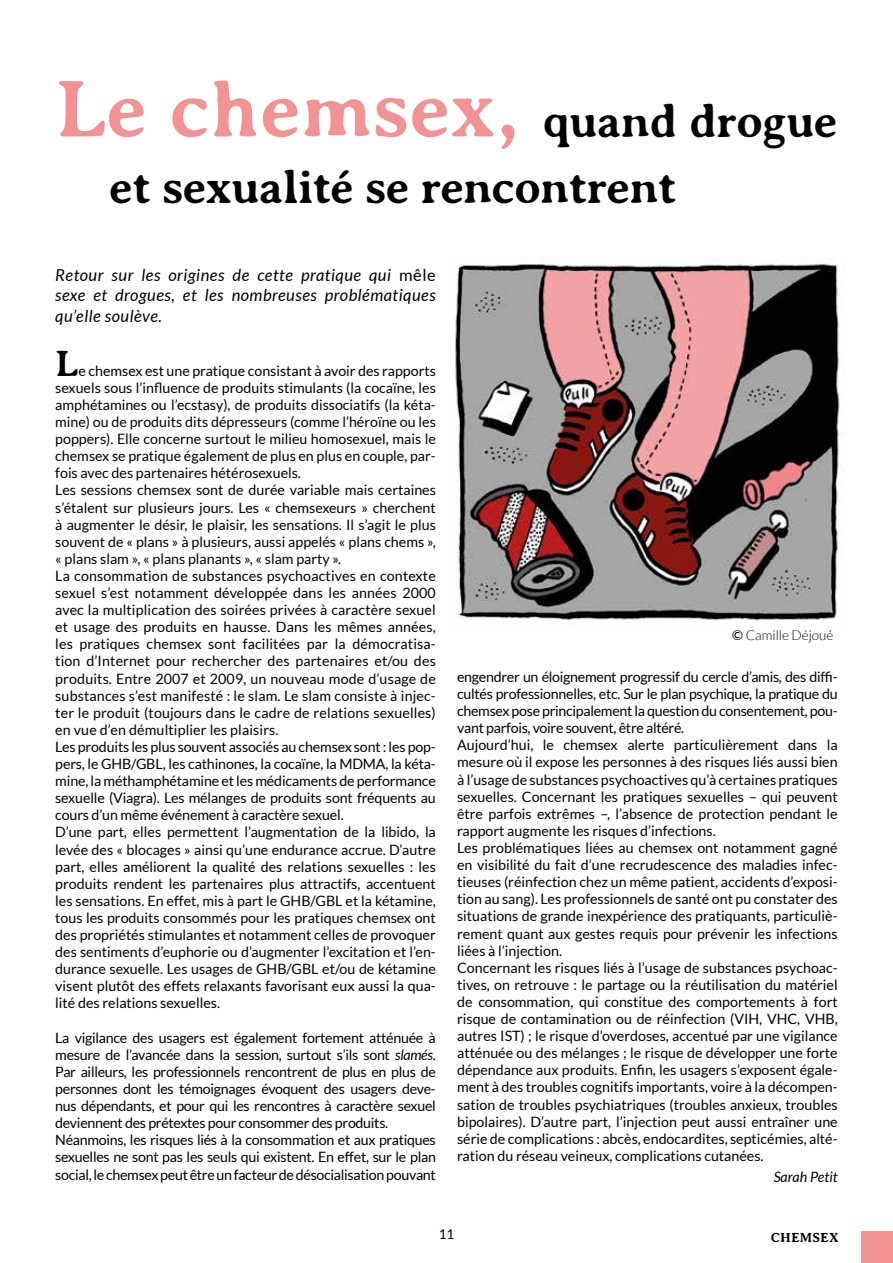
<style>
.page{position:relative;width:893px;height:1263px;background:#fff}
.page>*{position:absolute;margin:0;border:0;box-sizing:border-box;transform-origin:0 0}
.t1{font:700 48px/66px "Averia Serif";letter-spacing:-.02em;color:#000}
.t2{font:700 37.5px "Averia Serif";color:#000}
.t3{font:italic 16.5px/20.2px "Lato";letter-spacing:.03em;color:#000;text-align:justify}
.t4{font:14.25px/17.1px "Lato";color:#000}
.t5{font:14.25px/17.1px "Lato";letter-spacing:-.02em;color:#000}
.t6{font:italic 14.25px "Lato";color:#000}
.t7{font:300 13.5px "Lato";color:#000}
.t8{font:700 13.5px "Averia Serif";letter-spacing:.01em;color:#000}
.t9{font:13.5px "Lato";color:#000}
.s1{font-size:82.5px;color:#f29293}
.s2{font-style:normal}
.s3{font-style:italic}
.s4{font-weight:400}
</style>
<div class="page">
<img style="left:455px;top:257px;width:389px;height:365px">
<div style="left:861px;top:1231px;width:32px;height:32px;background:#f29293"></div>
<h1 class="t1" style="left:109px;top:88px;width:730px;text-indent:-54px"><span class="s1">Le chemsex,</span> quand drogue et sexualité se rencontrent</h1>
<p class="t3" style="left:55px;top:266px;width:382px">Retour sur les origines de cette pratique qui <span class="s2">mêle </span>sexe et drogues, et les nombreuses problématiques qu’elle soulève.</p>
<h2 class="t2" style="left:55px;top:342px;width:25px">L</h2>
<p class="t4" style="left:55px;top:362px;width:382px;text-indent:23px">e chemsex est une pratique consistant à avoir des rapports sexuels sous l’influence de produits stimulants (la cocaïne, les amphétamines ou l’ecstasy), de produits dissociatifs (la kéta&shy;mine) ou de produits dits dépresseurs (comme l’héroïne ou les poppers). Elle concerne surtout le milieu homosexuel, mais le chemsex se pratique également de plus en plus en couple, par&shy;fois avec des partenaires hétérosexuels.<br>Les sessions chemsex sont de durée variable mais certaines s’étalent sur plusieurs jours. Les « chemsexeurs » cherchent à augmenter le désir, le plaisir, les sensations. Il s’agit le plus souvent de « plans » à plusieurs, aussi appelés « plans chems », « plans slam », « plans planants », « slam party ».<br>La consommation de substances psychoactives en contexte sexuel s’est notamment développée dans les années 2000 avec la multiplication des soirées privées à caractère sexuel et usage des produits en hausse. Dans les mêmes années, les pratiques chemsex sont facilitées par la démocratisa&shy;tion d’Internet pour rechercher des partenaires et/ou des produits. Entre 2007 et 2009, un nouveau mode d’usage de substances s’est manifesté : le slam. Le slam consiste à injec&shy;ter le produit (toujours dans le cadre de relations sexuelles) en vue d’en démultiplier les plaisirs.<br>Les produits les plus souvent associés au chemsex sont : les pop&shy;pers, le GHB/GBL, les cathinones, la cocaïne, la MDMA, la kéta&shy;mine, la méthamphétamine et les médicaments de performance sexuelle (Viagra). Les mélanges de produits sont fréquents au cours d’un même événement à caractère sexuel.<br>D’une part, elles permettent l’augmentation de la libido, la levée des « blocages » ainsi qu’une endurance accrue. D’autre part, elles améliorent la qualité des relations sexuelles : les produits rendent les partenaires plus attractifs, accentuent les sensations. En effet, mis à part le GHB/GBL et la kétamine, tous les produits consommés pour les pratiques chemsex ont des propriétés stimulantes et notamment celles de provoquer des sentiments d’euphorie ou d’augmenter l’excitation et l’en&shy;durance sexuelle. Les usages de GHB/GBL et/ou de kétamine visent plutôt des effets relaxants favorisant eux aussi la qua&shy;lité des relations sexuelles.</p>
<p class="t5" style="left:55px;top:1029px;width:382px">La vigilance des usagers est également fortement atténuée à mesure de l’avancée dans la session, surtout s’ils sont <span class="s3">slamés</span>.<br>Par ailleurs, les professionnels rencontrent de plus en plus de personnes dont les témoignages évoquent des usagers deve&shy;nus dépendants, et pour qui les rencontres à caractère sexuel deviennent des prétextes pour consommer des produits.<br>Néanmoins, les risques liés à la consommation et aux pratiques sexuelles ne sont pas les seuls qui existent. En effet, sur le plan social, le chemsex peut être un facteur de désocialisation pouvant</p>
<p class="t7" style="left:732px;top:628px;width:103px"><span class="s4">©</span> Camille Déjoué</p>
<p class="t4" style="left:457px;top:668px;width:382px">engendrer un éloignement progressif du cercle d’amis, des diffi&shy;cultés professionnelles, etc. Sur le plan psychique, la pratique du chemsex pose principalement la question du consentement, pou&shy;vant parfois, voire souvent, être altéré.<br>Aujourd’hui, le chemsex alerte particulièrement dans la mesure où il expose les personnes à des risques liés aussi bien à l’usage de substances psychoactives qu’à certaines pratiques sexuelles. Concernant les pratiques sexuelles – qui peuvent être parfois extrêmes –, l’absence de protection pendant le rapport augmente les risques d’infections.<br>Les problématiques liées au chemsex ont notamment gagné en visibilité du fait d’une recrudescence des maladies infec&shy;tieuses (réinfection chez un même patient, accidents d’exposi&shy;tion au sang). Les professionnels de santé ont pu constater des situations de grande inexpérience des pratiquants, particuliè&shy;rement quant aux gestes requis pour prévenir les infections liées à l’injection.<br>Concernant les risques liés à l’usage de substances psychoac&shy;tives, on retrouve : le partage ou la réutilisation du matériel de consommation, qui constitue des comportements à fort risque de contamination ou de réinfection (VIH, VHC, VHB, autres IST) ; le risque d’overdoses, accentué par une vigilance atténuée ou des mélanges ; le risque de développer une forte dépendance aux produits. Enfin, les usagers s’exposent égale&shy;ment à des troubles cognitifs importants, voire à la décompen&shy;sation de troubles psychiatriques (troubles anxieux, troubles bipolaires). D’autre part, l’injection peut aussi entraîner une série de complications : abcès, endocardites, septicémies, alté&shy;ration du réseau veineux, complications cutanées.</p>
<p class="t6" style="left:774px;top:1169px;width:65px">Sarah Petit</p>
<p class="t9" style="left:439px;top:1227px;width:17px">11</p>
<p class="t8" style="left:771px;top:1229px;width:69px">CHEMSEX</p>
</div>
